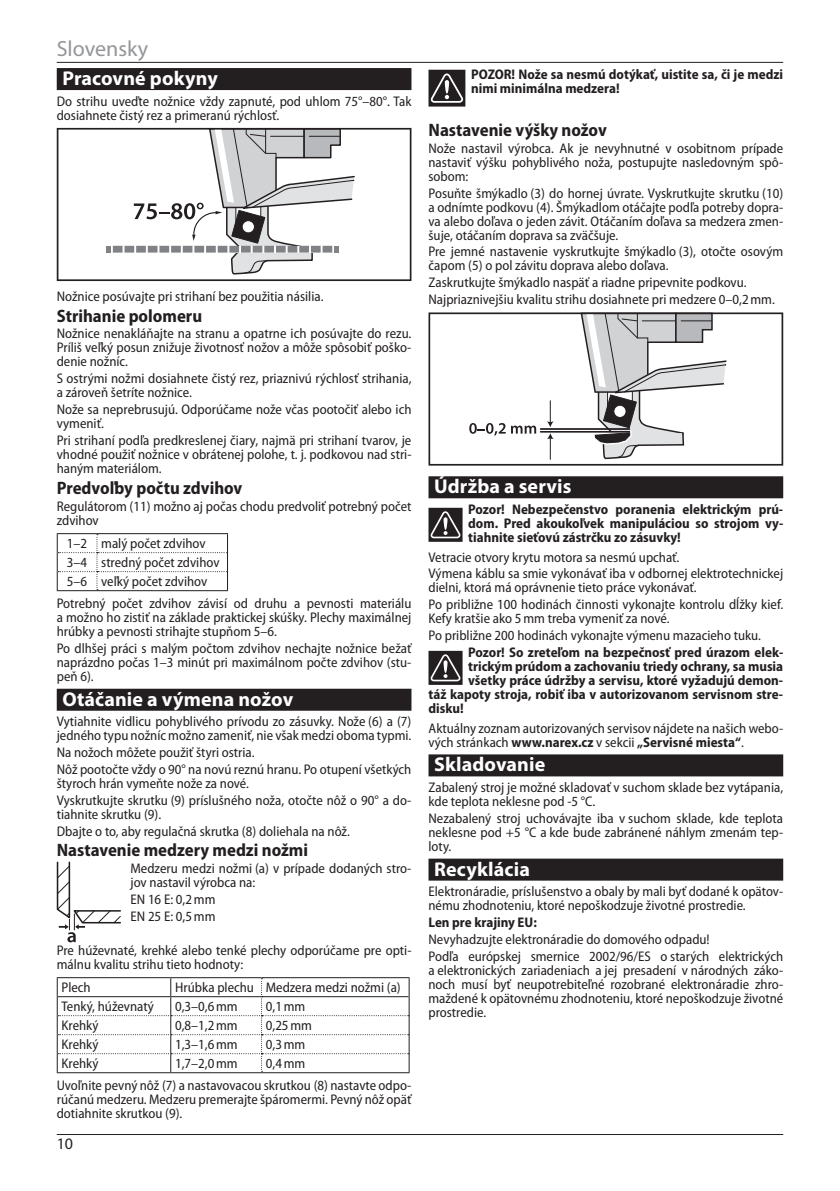
<style>
.page{position:relative;width:840px;height:1191px;background:#fff}
.page>*{position:absolute;margin:0;border:0;box-sizing:border-box;transform-origin:0 0}
.t1{font:22px "Myriad Pro";color:#939598}
.t2{font:700 20px "Myriad Pro";letter-spacing:.005em;color:#fff}
.t3{font:700 semi-condensed 18px "Myriad Pro";color:#231f20}
.t4{font:16px "Myriad Pro";color:#231f20}
.t5{font:semi-condensed 14px/14px "Myriad Pro";color:#231f20}
.t6{font:700 semi-condensed 14px/14px "Myriad Pro";color:#231f20}
.s1{font-weight:700}
</style>
<div class="page">
<hr style="left:57px;top:62px;width:725px;height:1px;background:#231f20">
<hr style="left:57px;top:1134px;width:725px;height:1px;background:#231f20">
<div style="left:57px;top:68px;width:354px;height:22px;background:#231f20"></div>
<div style="left:57px;top:688px;width:354px;height:22px;background:#231f20"></div>
<svg style="left:57px;top:128px;width:354px;height:153px"></svg>
<svg style="left:106px;top:128px;width:258px;height:147px"></svg>
<hr style="left:57px;top:533px;width:40px;height:1px;background:#231f20">
<hr style="left:97px;top:533px;width:131px;height:1px;background:#231f20">
<hr style="left:57px;top:590px;width:40px;height:1px;background:#231f20">
<hr style="left:97px;top:590px;width:131px;height:1px;background:#231f20">
<svg style="left:57px;top:534px;width:171px;height:56px"></svg>
<svg style="left:57px;top:861px;width:64px;height:81px"></svg>
<hr style="left:57px;top:977px;width:114px;height:1px;background:#231f20">
<hr style="left:171px;top:977px;width:90px;height:1px;background:#231f20">
<hr style="left:261px;top:977px;width:148px;height:1px;background:#231f20">
<hr style="left:57px;top:1072px;width:114px;height:1px;background:#231f20">
<hr style="left:171px;top:1072px;width:90px;height:1px;background:#231f20">
<hr style="left:261px;top:1072px;width:148px;height:1px;background:#231f20">
<svg style="left:57px;top:978px;width:352px;height:94px"></svg>
<div style="left:428px;top:476px;width:354px;height:22px;background:#231f20"></div>
<div style="left:428px;top:754px;width:354px;height:22px;background:#231f20"></div>
<div style="left:428px;top:858px;width:354px;height:22px;background:#231f20"></div>
<svg style="left:428px;top:70px;width:37px;height:37px"></svg>
<svg style="left:428px;top:312px;width:354px;height:153px"></svg>
<svg style="left:579px;top:312px;width:156px;height:148px"></svg>
<svg style="left:428px;top:508px;width:34px;height:34px"></svg>
<svg style="left:428px;top:651px;width:34px;height:34px"></svg>
<h1 class="t1" style="left:57px;top:35px;width:93px">Slovensky</h1>
<h2 class="t2" style="left:62px;top:65px;width:157px">Pracovné pokyny</h2>
<p class="t5" style="left:57px;top:94px;width:356px">Do strihu uveďte nožnice vždy zapnuté, pod uhlom 75°–80°. Tak dosiahnete čistý rez a primeranú rýchlosť.</p>
<p class="t5" style="left:57px;top:289px;width:268px">Nožnice posúvajte pri strihaní bez použitia násilia.</p>
<p class="t3" style="left:57px;top:305px;width:147px">Strihanie polomeru</p>
<p class="t5" style="left:57px;top:327px;width:356px;text-align:justify">Nožnice nenakláňajte na stranu a opatrne ich posúvajte do rezu.<br>Príliš veľký posun znižuje životnosť nožov a môže spôsobiť poško‑ denie nožníc.</p>
<p class="t5" style="left:57px;top:372px;width:356px">S ostrými nožmi dosiahnete čistý rez, priaznivú rýchlosť strihania, a zároveň šetríte nožnice.</p>
<p class="t5" style="left:57px;top:403px;width:356px">Nože sa neprebrusujú. Odporúčame nože včas pootočiť alebo ich vymeniť.</p>
<p class="t5" style="left:57px;top:433px;width:356px;text-align:justify">Pri strihaní podľa predkreslenej čiary, najmä pri strihaní tvarov, je vhodné použiť nožnice v obrátenej polohe, t. j. podkovou nad stri‑ haným materiálom.</p>
<p class="t3" style="left:57px;top:478px;width:187px">Predvoľby počtu zdvihov</p>
<p class="t5" style="left:57px;top:499px;width:356px">Regulátorom (11) možno aj počas chodu predvoliť potrebný počet zdvihov</p>
<p class="t5" style="left:67px;top:534px;width:154px;line-height:19px">1–2 malý počet zdvihov<br>3–4 stredný počet zdvihov<br>5–6 veľký počet zdvihov</p>
<p class="t5" style="left:57px;top:596px;width:356px;text-align:justify">Potrebný počet zdvihov závisí od druhu a pevnosti materiálu a možno ho zistiť na základe praktickej skúšky. Plechy maximálnej hrúbky a pevnosti strihajte stupňom 5–6.</p>
<p class="t5" style="left:57px;top:641px;width:356px;text-align:justify">Po dlhšej práci s malým počtom zdvihov nechajte nožnice bežať naprázdno počas 1–3 minút pri maximálnom počte zdvihov (stu‑ peň 6).</p>
<h2 class="t2" style="left:62px;top:686px;width:232px">Otáčanie a výmena nožov</h2>
<p class="t5" style="left:57px;top:715px;width:356px">Vytiahnite vidlicu pohyblivého prívodu zo zásuvky. Nože (6) a (7) jedného typu nožníc možno zameniť, nie však medzi oboma typmi.</p>
<p class="t5" style="left:57px;top:744px;width:356px;line-height:16.8px">Na nožoch môžete použiť štyri ostria.<br>Nôž pootočte vždy o 90° na novú reznú hranu. Po otupení všetkých</p>
<p class="t5" style="left:57px;top:775px;width:356px;line-height:16.8px">štyroch hrán vymeňte nože za nové.<br>Vyskrutkujte skrutku (9) príslušného noža, otočte nôž o 90° a do‑</p>
<p class="t5" style="left:57px;top:806px;width:294px;line-height:16.8px">tiahnite skrutku (9).<br>Dbajte o to, aby regulačná skrutka (8) doliehala na nôž.</p>
<p class="t3" style="left:57px;top:840px;width:253px">Nastavenie medzery medzi nožmi</p>
<p class="t5" style="left:130px;top:862px;width:282px">Medzeru medzi nožmi (a) v prípade dodaných stro‑ jov nastavil výrobca na:</p>
<p class="t5" style="left:130px;top:891px;width:86px;line-height:16.8px">EN 16 E: 0,2mm<br>EN 25 E: 0,5mm</p>
<p class="t5" style="left:57px;top:943px;width:356px">Pre húževnaté, krehké alebo tenké plechy odporúčame pre opti‑ málnu kvalitu strihu tieto hodnoty:</p>
<p class="t5" style="left:61px;top:981px;width:31px">Plech</p>
<p class="t5" style="left:175px;top:981px;width:227px">Hrúbka plechu Medzera medzi nožmi (a)</p>
<p class="t5" style="left:61px;top:1000px;width:94px">Tenký, húževnatý</p>
<p class="t5" style="left:175px;top:1000px;width:64px">0,3–0,6mm</p>
<p class="t5" style="left:266px;top:1000px;width:41px">0,1mm</p>
<p class="t5" style="left:61px;top:1019px;width:39px">Krehký</p>
<p class="t5" style="left:175px;top:1019px;width:64px">0,8–1,2mm</p>
<p class="t5" style="left:266px;top:1019px;width:48px">0,25mm</p>
<p class="t5" style="left:61px;top:1038px;width:39px">Krehký</p>
<p class="t5" style="left:175px;top:1038px;width:64px">1,3–1,6mm</p>
<p class="t5" style="left:266px;top:1038px;width:41px">0,3mm</p>
<p class="t5" style="left:61px;top:1057px;width:39px">Krehký</p>
<p class="t5" style="left:175px;top:1057px;width:64px">1,7–2,0mm</p>
<p class="t5" style="left:57px;top:1053px;width:356px;line-height:21.6px;text-indent:209px">0,4mm<br>Uvoľnite pevný nôž (7) a nastavovacou skrutkou (8) nastavte odpo‑</p>
<p class="t5" style="left:57px;top:1092px;width:356px">rúčanú medzeru. Medzeru premerajte špáromermi. Pevný nôž opäť dotiahnite skrutkou (9).</p>
<p class="t4" style="left:57px;top:1134px;width:18px">10</p>
<p class="t6" style="left:471px;top:67px;width:313px">POZOR! Nože sa nesmú dotýkať, uistite sa, či je medzi nimi minimálna medzera!</p>
<p class="t3" style="left:428px;top:120px;width:180px">Nastavenie výšky nožov</p>
<p class="t5" style="left:428px;top:141px;width:356px;text-align:justify">Nože nastavil výrobca. Ak je nevyhnutné v osobitnom prípade nastaviť výšku pohyblivého noža, postupujte nasledovným spô‑ sobom:</p>
<p class="t5" style="left:428px;top:186px;width:356px;text-align:justify">Posuňte šmýkadlo (3) do hornej úvrate. Vyskrutkujte skrutku (10) a odnímte podkovu (4). Šmýkadlom otáčajte podľa potreby dopra‑ va alebo doľava o jeden závit. Otáčaním doľava sa medzera zmen‑ šuje, otáčaním doprava sa zväčšuje.</p>
<p class="t5" style="left:428px;top:245px;width:356px">Pre jemné nastavenie vyskrutkujte šmýkadlo (3), otočte osovým čapom (5) o pol závitu doprava alebo doľava.</p>
<p class="t5" style="left:428px;top:274px;width:347px;line-height:16.8px">Zaskrutkujte šmýkadlo naspäť a riadne pripevnite podkovu.<br>Najpriaznivejšiu kvalitu strihu dosiahnete pri medzere 0–0,2mm.</p>
<h2 class="t2" style="left:434px;top:473px;width:139px">Údržba a servis</h2>
<p class="t6" style="left:468px;top:502px;width:316px;text-align:justify">Pozor! Nebezpečenstvo poranenia elektrickým prú&shy;dom. Pred akoukoľvek manipuláciou so strojom vy&shy;tiahnite sieťovú zástrčku zo zásuvky!</p>
<p class="t5" style="left:428px;top:549px;width:356px;line-height:16.8px">Vetracie otvory krytu motora sa nesmú upchať.<br>Výmena káblu sa smie vykonávať iba v odbornej elektrotechnickej</p>
<p class="t5" style="left:428px;top:579px;width:356px;line-height:16.8px">dielni, ktorá má oprávnenie tieto práce vykonávať.<br>Po približne 100 hodinách činnosti vykonajte kontrolu dĺžky kief.</p>
<p class="t5" style="left:428px;top:610px;width:334px;line-height:16.8px">Kefy kratšie ako 5mm treba vymeniť za nové.<br>Po približne 200 hodinách vykonajte výmenu mazacieho tuku.</p>
<p class="t6" style="left:468px;top:645px;width:316px">Pozor! So zreteľom na bezpečnosť pred úrazom elek-</p>
<p class="t6" style="left:468px;top:659px;width:316px">trickým prúdom a zachovaniu triedy ochrany, sa musia</p>
<p class="t6" style="left:468px;top:673px;width:316px">všetky práce údržby a servisu, ktoré vyžadujú demon-</p>
<p class="t6" style="left:428px;top:687px;width:356px">táž kapoty stroja, robiť iba v autorizovanom servisnom stre-</p>
<p class="t6" style="left:428px;top:701px;width:37px">disku!</p>
<p class="t5" style="left:428px;top:721px;width:356px">Aktuálny zoznam autorizovaných servisov nájdete na našich webo‑ vých stránkach <span class="s1">www.narex.cz</span> v sekcii <span class="s1">„Servisné miesta“</span>.</p>
<h2 class="t2" style="left:434px;top:751px;width:112px">Skladovanie</h2>
<p class="t5" style="left:428px;top:780px;width:356px">Zabalený stroj je možné skladovať v suchom sklade bez vytápania, kde teplota neklesne pod -5 °C.</p>
<p class="t5" style="left:428px;top:811px;width:356px;text-align:justify">Nezabalený stroj uchovávajte iba v suchom sklade, kde teplota neklesne pod +5 °C a kde bude zabránené náhlym zmenám tep‑ loty.</p>
<h2 class="t2" style="left:434px;top:856px;width:97px">Recyklácia</h2>
<p class="t5" style="left:428px;top:884px;width:356px">Elektronáradie, príslušenstvo a obaly by mali byť dodané k opätov‑ nému zhodnoteniu, ktoré nepoškodzuje životné prostredie.</p>
<p class="t6" style="left:428px;top:915px;width:110px">Len pre krajiny EU:</p>
<p class="t5" style="left:428px;top:931px;width:356px;line-height:16.8px">Nevyhadzujte elektronáradie do domového odpadu!<br>Podľa európskej smernice 2002/96/ES o starých elektrických</p>
<p class="t5" style="left:428px;top:963px;width:356px;text-align:justify">a elektronických zariadeniach a jej presadení v národných záko‑ noch musí byť neupotrebiteľné rozobrané elektronáradie zhro‑ maždené k opätovnému zhodnoteniu, ktoré nepoškodzuje životné prostredie.</p>
</div>
